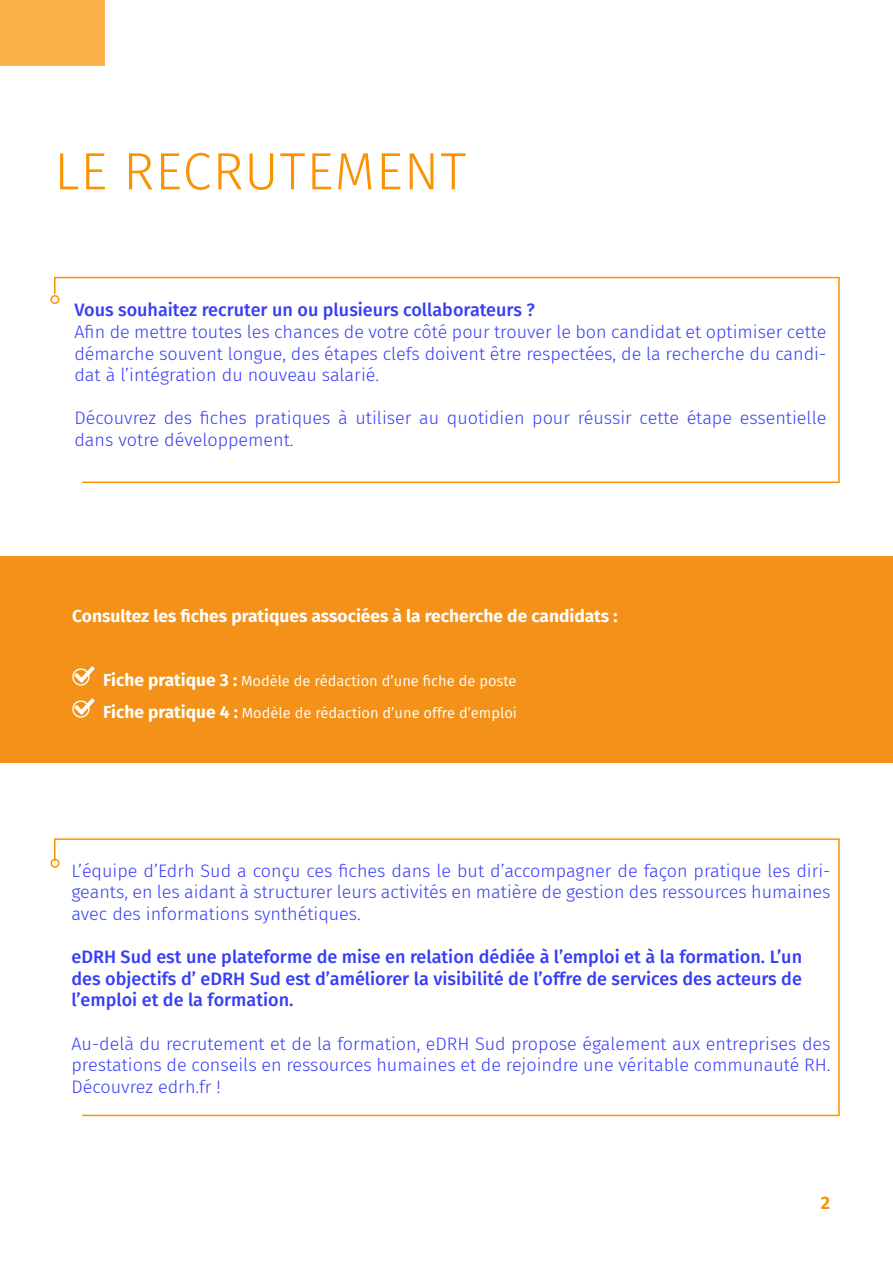
<style>
.page{position:relative;width:893px;height:1263px;background:#fff}
.page>*{position:absolute;margin:0;border:0;box-sizing:border-box;transform-origin:0 0}
.t1{font:300 52.5px "Fira Sans";letter-spacing:.02em;color:#fb9202}
.t2{font:300 18px/21.6px "Fira Sans";color:#373df5;text-align:justify}
.t3{font:500 18px/21.6px "Fira Sans";color:#373df5;text-align:justify}
.t4{font:700 18px "Fira Sans";color:#fb9202}
.t5{font:700 17.4px "Fira Sans";color:#fff}
.t6{font:14.7px "Fira Sans";color:#fff}
.s1{font-weight:700;font-size:17.4px}
</style>
<div class="page">
<div style="left:0;top:556px;width:893px;height:206px;background:#f39118"></div>
<svg style="left:74px;top:666px;width:21px;height:17px"></svg>
<div style="left:72px;top:668px;width:18px;height:18px;border:1px solid #fff;border-radius:50%"></div>
<svg style="left:74px;top:698px;width:21px;height:17px"></svg>
<div style="left:72px;top:700px;width:18px;height:18px;border:1px solid #fff;border-radius:50%"></div>
<div style="left:0;top:0;width:105px;height:66px;background:#fcb14b"></div>
<svg style="left:54px;top:276px;width:786px;height:208px"></svg>
<div style="left:50px;top:295px;width:9px;height:9px;border:2px solid #fb9202;border-radius:50%"></div>
<svg style="left:54px;top:838px;width:786px;height:279px"></svg>
<div style="left:50px;top:859px;width:9px;height:9px;border:2px solid #fb9202;border-radius:50%"></div>
<p class="t1" style="left:54px;top:134px;width:413px">LE RECRUTEMENT</p>
<p class="t3" style="left:74px;top:298px;width:462px">Vous souhaitez recruter un ou plusieurs collaborateurs ?</p>
<p class="t2" style="left:74px;top:321px;width:753px">Afin de mettre toutes les chances de votre côté pour trouver le bon candidat et optimiser cette démarche souvent longue, des étapes clefs doivent être respectées, de la recherche du candi&shy;dat à l’intégration du nouveau salarié.</p>
<p class="t2" style="left:74px;top:407px;width:753px">Découvrez des fiches pratiques à utiliser au quotidien pour réussir cette étape essentielle dans votre développement.</p>
<p class="t5" style="left:72px;top:601px;width:547px">Consultez les fiches pratiques associées à la recherche de candidats :</p>
<p class="t6" style="left:103px;top:669px;width:415px"><span class="s1">Fiche pratique 3 :</span> Modèle de rédaction d’une fiche de poste</p>
<p class="t6" style="left:103px;top:702px;width:415px"><span class="s1">Fiche pratique 4 :</span> Modèle de rédaction d’une offre d’emploi</p>
<p class="t2" style="left:71px;top:859px;width:761px">L’équipe d’Edrh Sud a conçu ces fiches dans le but d’accompagner de façon pratique les diri&shy;geants, en les aidant à structurer leurs activités en matière de gestion des ressources humaines avec des informations synthétiques.</p>
<p class="t3" style="left:71px;top:945px;width:732px">eDRH Sud est une plateforme de mise en relation dédiée à l’emploi et à la formation. L’un des objectifs d’ eDRH Sud est d’améliorer la visibilité de l’offre de services des acteurs de l’emploi et de la formation.</p>
<p class="t2" style="left:71px;top:1032px;width:761px">Au-delà du recrutement et de la formation, eDRH Sud propose également aux entreprises des prestations de conseils en ressources humaines et de rejoindre une véritable communauté RH.<br>Découvrez edrh.fr !</p>
<p class="t4" style="left:821px;top:1187px;width:11px">2</p>
</div>
